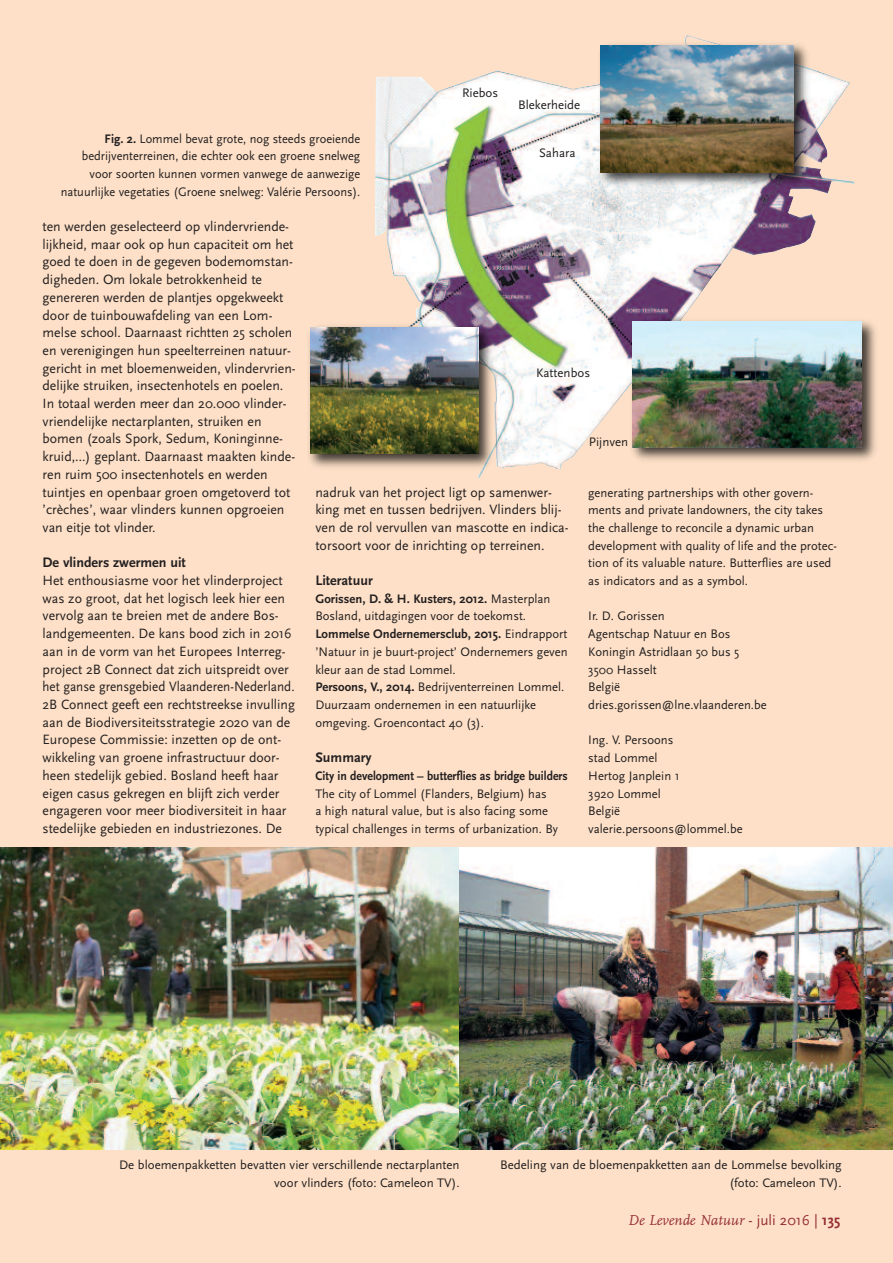
<style>
.page{position:relative;width:893px;height:1263px;background:#fde0c7}
.page>*{position:absolute;margin:0;border:0;box-sizing:border-box;transform-origin:0 0}
.t1{font:italic 15px "FF Scala";color:#962e33}
.t2{font:700 14.4px "Scala Sans";color:#231f20}
.t3{font:14.1px/17.7px "Scala Sans";color:#231f20}
.t4{font:12.9px/17.7px "Scala Sans";color:#231f20}
.t5{font:12.9px/17.7px "Scala Sans";color:#231f20;text-align:right;scale:.96 1}
.t6{font:700 12.9px "Scala Sans";color:#231f20;scale:.92 1}
.s1{font-weight:700}
.s2{font-family:"Scala Sans";font-style:normal}
.s3{font-family:"Scala Sans";font-weight:700;font-style:normal}
</style>
<div class="page">
<img style="left:375px;top:35px;width:479px;height:443px">
<img style="left:626px;top:315px;width:250px;height:153px">
<img style="left:633px;top:322px;width:229px;height:125px">
<img style="left:309px;top:320px;width:189px;height:153px">
<img style="left:310px;top:327px;width:169px;height:127px">
<img style="left:594px;top:39px;width:219px;height:153px">
<img style="left:601px;top:45px;width:193px;height:127px">
<img style="left:0;top:847px;width:893px;height:302px">
<p class="t5" style="left:61px;top:129px;width:313px"><span class="s1">Fig. 2.</span> Lommel bevat grote, nog steeds groeiende bedrijventerreinen, die echter ook een groene snelweg voor soorten kunnen vormen vanwege de aanwezige natuurlijke vegetaties (Groene snelweg: Valérie Persoons).</p>
<p class="t4" style="left:462px;top:84px;width:38px">Riebos</p>
<p class="t4" style="left:518px;top:96px;width:64px">Blekerheide</p>
<p class="t4" style="left:539px;top:143px;width:38px">Sahara</p>
<p class="t3" style="left:43px;top:217px;width:255px">ten werden geselecteerd op vlindervriende&shy;lijkheid, maar ook op hun capaciteit om het goed te doen in de gegeven bodemomstan&shy;digheden. Om lokale betrokkenheid te genereren werden de plantjes opgekweekt door de tuinbouwafdeling van een Lom&shy;melse school. Daarnaast richtten 25 scholen en verenigingen hun speelterreinen natuur&shy;gericht in met bloemenweiden, vlindervrien&shy;delijke struiken, insectenhotels en poelen.<br>In totaal werden meer dan 20.000 vlinder&shy;vriendelijke nectarplanten, struiken en bomen (zoals Spork, Sedum, Koninginne&shy;kruid,…) geplant. Daarnaast maakten kinde&shy;ren ruim 500 insectenhotels en werden tuintjes en openbaar groen omgetoverd tot ’crèches’, waar vlinders kunnen opgroeien van eitje tot vlinder.</p>
<p class="t2" style="left:43px;top:554px;width:145px">De vlinders zwermen uit</p>
<p class="t3" style="left:43px;top:571px;width:254px">Het enthousiasme voor het vlinderproject was zo groot, dat het logisch leek hier een vervolg aan te breien met de andere Bos&shy;landgemeenten. De kans bood zich in 2016 aan in de vorm van het Europees Interreg&shy;project 2B Connect dat zich uitspreidt over het ganse grensgebied Vlaanderen-Nederland.<br>2B Connect geeft een rechtstreekse invulling aan de Biodiversiteitsstrategie 2020 van de Europese Commissie: inzetten op de ont&shy;wikkeling van groene infrastructuur door&shy;heen stedelijk gebied. Bosland heeft haar eigen casus gekregen en blijft zich verder engageren voor meer biodiversiteit in haar stedelijke gebieden en industriezones. De</p>
<p class="t4" style="left:536px;top:364px;width:55px">Kattenbos</p>
<p class="t3" style="left:315px;top:483px;width:255px">nadruk van het project ligt op samenwer&shy;king met en tussen bedrijven. Vlinders blij&shy;ven de rol vervullen van mascotte en indica&shy;torsoort voor de inrichting op terreinen.</p>
<p class="t2" style="left:315px;top:572px;width:59px">Literatuur</p>
<p class="t4" style="left:315px;top:589px;width:254px"><span class="s1">Gorissen, D. &amp; H. Kusters, 2012.</span> Masterplan Bosland, uitdagingen voor de toekomst.<br><span class="s1">Lommelse Ondernemersclub, 2015.</span> Eindrapport ’Natuur in je buurt-project’ Ondernemers geven kleur aan de stad Lommel.<br><span class="s1">Persoons, V., 2014.</span> Bedrijventerreinen Lommel.<br>Duurzaam ondernemen in een natuurlijke omgeving. Groencontact 40 (3).</p>
<p class="t2" style="left:315px;top:749px;width:58px">Summary</p>
<p class="t6" style="left:315px;top:768px;width:276px">City in development – butterflies as bridge builders</p>
<p class="t4" style="left:315px;top:784px;width:244px">The city of Lommel (Flanders, Belgium) has<br>a high natural value, but is also facing some typical challenges in terms of urbanization. By</p>
<p class="t4" style="left:589px;top:432px;width:41px">Pijnven</p>
<p class="t4" style="left:588px;top:483px;width:250px">generating partnerships with other govern&shy;ments and private landowners, the city takes the challenge to reconcile a dynamic urban development with quality of life and the protec&shy;tion of its valuable nature. Butterflies are used as indicators and as a symbol.</p>
<p class="t4" style="left:588px;top:607px;width:180px">Ir. D. Gorissen<br>Agentschap Natuur en Bos<br>Koningin Astridlaan 50 bus 5<br>3500 Hasselt<br>België dries.gorissen@lne.vlaanderen.be</p>
<p class="t4" style="left:588px;top:731px;width:156px">Ing. V. Persoons<br>stad Lommel<br>Hertog Janplein 1<br>3920 Lommel<br>België valerie.persoons@lommel.be</p>
<p class="t4" style="left:119px;top:1156px;width:342px;text-align:right">De bloemenpakketten bevatten vier verschillende nectarplanten voor vlinders (foto: Cameleon TV).</p>
<p class="t4" style="left:500px;top:1156px;width:343px;text-align:right">Bedeling van de bloemenpakketten aan de Lommelse bevolking (foto: Cameleon TV).</p>
<p class="t1" style="left:628px;top:1211px;width:214px">De Levende Natuur <span class="s2">- juli 2016 |</span> <span class="s3">135</span></p>
</div>
